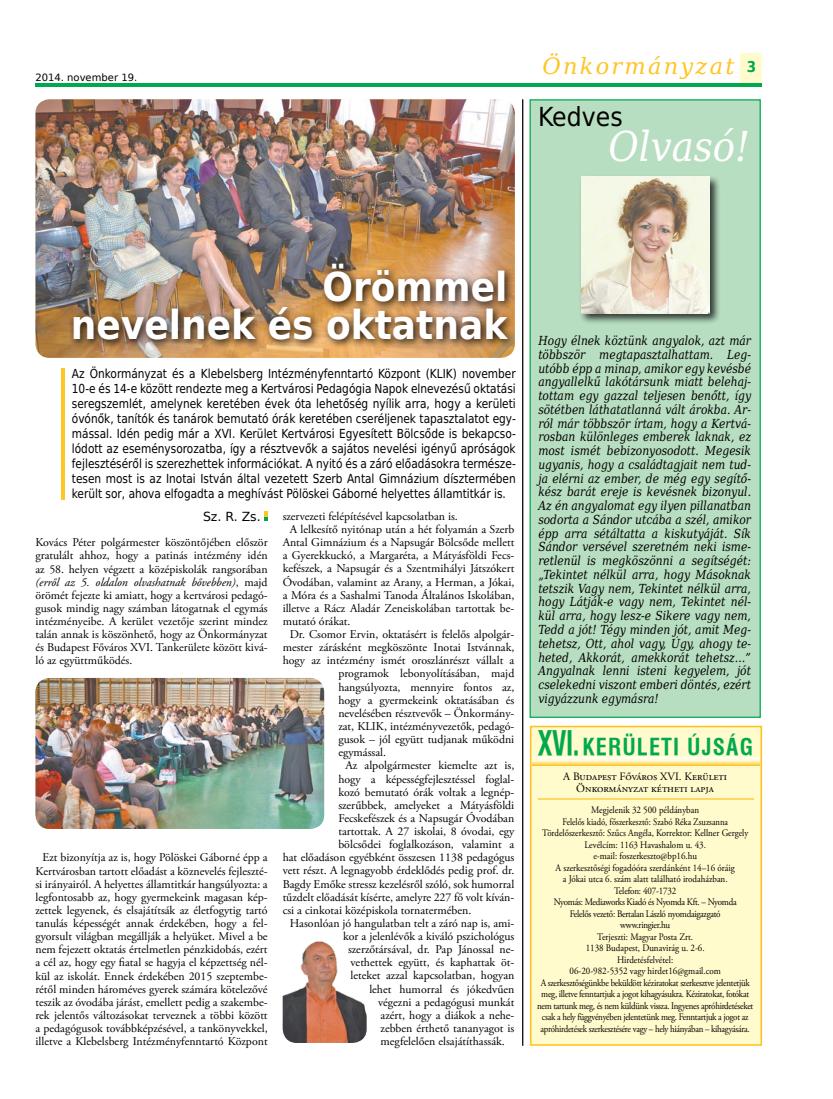
<style>
.page{position:relative;width:833px;height:1099px;background:#fff}
.page>*{position:absolute;margin:0;border:0;box-sizing:border-box;transform-origin:0 0}
.t1{font:italic 41.25px "DejaVu Serif Condensed";color:#fff}
.t2{font:700 40px/37.5px "DejaVu Sans Condensed";color:#fff;text-align:right}
.t3{font:26.25px "DejaVu Sans Condensed";color:#000}
.t4{font:700 22.5px "Swiss 721 Cn PFL";letter-spacing:.05em;color:#00a94f}
.t5{font:italic 22.5px "DejaVu Serif";letter-spacing:.1em;color:#ffc425}
.t6{font:700 15px "DejaVu Sans Condensed";color:#00a94f}
.t7{font:italic 12.5px/13.8px "DejaVu Serif Condensed";color:#000;text-align:justify;scale:.95 1}
.t8{font:12.5px/15px "DejaVu Sans Condensed";color:#000;text-align:justify;scale:.94 1}
.t9{font:12.5px "DejaVu Sans";color:#000}
.t10{font:11.88px/13.1px "Adobe Garamond Pro";color:#000;text-align:justify}
.t11{font:11.88px "Adobe Garamond Pro";letter-spacing:-.02em;color:#000}
.t12{font:11.25px/11.2px "Adobe Garamond Pro";color:#000;text-align:center}
.t13{font:10px/11.5px "Adobe Garamond Pro";letter-spacing:-.02em;color:#000;text-align:center;scale:.9 1}
.t14{font:10px "DejaVu Sans";color:#000}
.s1{font-style:italic}
.s2{font-size:32.5px}
</style>
<div class="page">
<div style="left:741px;top:53px;width:21px;height:31px;background:#fffbcc"></div>
<hr style="left:35px;top:83px;width:727px;height:4px;background:#00a94f">
<img style="left:35px;top:99px;width:480px;height:259px">
<div style="left:529px;top:99px;width:232px;height:619px;background:#b8dec1;border:1px solid #00a94f"></div>
<div style="left:579px;top:175px;width:142px;height:150px;background:#000;opacity:.75"></div>
<img style="left:581px;top:177px;width:128px;height:136px">
<hr style="left:522px;top:99px;width:1px;height:946px;background:#000">
<div style="left:530px;top:725px;width:232px;height:320px;background:#fffbcc;border:2px solid #ffc425"></div>
<svg style="left:532px;top:757px;width:227px;height:8px;background:#ffefb8"></svg>
<hr style="left:538px;top:798px;width:216px;height:1px;background:#ffc425">
<div style="left:69px;top:259px;width:448px;height:90px;background:#000;opacity:.88"></div>
<img style="left:35px;top:678px;width:289px;height:151px">
<img style="left:283px;top:941px;width:84px;height:101px">
<svg style="left:264px;top:512px;width:4px;height:9px"></svg>
<hr style="left:61px;top:369px;width:4px;height:131px;background:#ffc425">
<p class="t14" style="left:35px;top:70px;width:103px">2014. november 19.</p>
<h3 class="t5" style="left:542px;top:49px;width:193px">Önkormányzat</h3>
<p class="t6" style="left:746px;top:55px;width:11px">3</p>
<h3 class="t3" style="left:538px;top:95px;width:86px">Kedves</h3>
<h1 class="t1" style="left:608px;top:115px;width:143px">Olvasó!</h1>
<h2 class="t2" style="left:71px;top:267px;width:438px">Örömmel<br>nevelnek és oktatnak</h2>
<p class="t8" style="left:72px;top:366px;width:474px">Az Önkormányzat és a Klebelsberg Intézményfenntartó Központ (KLIK) november 10-e és 14-e között rendezte meg a Kertvárosi Pedagógia Napok elnevezésű oktatási seregszemlét, amelynek keretében évek óta lehetőség nyílik arra, hogy a kerületi óvónők, tanítók és tanárok bemutató órák keretében cseréljenek tapasztalatot egy&shy;mással. Idén pedig már a XVI. Kerület Kertvárosi Egyesített Bölcsőde is bekapcso&shy;lódott az eseménysorozatba, így a résztvevők a sajátos nevelési igényű apróságok fejlesztéséről is szerezhettek információkat. A nyitó és a záró előadásokra természe&shy;tesen most is az Inotai István által vezetett Szerb Antal Gimnázium dísztermében került sor, ahova elfogadta a meghívást Pölöskei Gáborné helyettes államtitkár is.</p>
<p class="t9" style="left:203px;top:506px;width:59px">Sz. R. Zs.</p>
<p class="t10" style="left:283px;top:510px;width:177px">szervezeti felépítésével kapcsolatban is.</p>
<p class="t10" style="left:290px;top:523px;width:226px">A lelkesítő nyitónap után a hét folyamán a Szerb</p>
<p class="t10" style="left:283px;top:536px;width:233px">Antal Gimnázium és a Napsugár Bölcsőde mellett</p>
<p class="t10" style="left:283px;top:549px;width:233px">a Gyerekkuckó, a Margaréta, a Mátyásföldi Fecs-</p>
<p class="t11" style="left:283px;top:561px;width:233px">kefészek, a Napsugár és a Szentmihályi Játszókert</p>
<p class="t10" style="left:283px;top:575px;width:233px">Óvodában, valamint az Arany, a Herman, a Jókai,</p>
<p class="t11" style="left:283px;top:587px;width:233px">a Móra és a Sashalmi Tanoda Általános Iskolában,</p>
<p class="t10" style="left:283px;top:602px;width:233px">illetve a Rácz Aladár Zeneiskolában tartottak be-</p>
<p class="t10" style="left:283px;top:615px;width:69px">mutató órákat.</p>
<p class="t10" style="left:290px;top:628px;width:226px">Dr. Csomor Ervin, oktatásért is felelős alpolgár-</p>
<p class="t10" style="left:283px;top:641px;width:233px">mester zárásként megköszönte Inotai Istvánnak,</p>
<p class="t10" style="left:283px;top:654px;width:233px">hogy az intézmény ismét oroszlánrészt vállalt a</p>
<p class="t10" style="left:338px;top:667px;width:177px">programok lebonyolításában, majd</p>
<p class="t10" style="left:338px;top:680px;width:177px">hangsúlyozta, mennyire fontos az,</p>
<p class="t10" style="left:338px;top:693px;width:177px">hogy a gyermekeink oktatásában és</p>
<p class="t10" style="left:338px;top:707px;width:177px">nevelésében résztvevők – Önkormány-</p>
<p class="t10" style="left:338px;top:720px;width:177px">zat, KLIK, intézményvezetők, pedagó-</p>
<p class="t10" style="left:338px;top:733px;width:177px">gusok – jól együtt tudjanak működni</p>
<p class="t10" style="left:338px;top:746px;width:49px">egymással.</p>
<p class="t10" style="left:345px;top:759px;width:170px">Az alpolgármester kiemelte azt is,</p>
<p class="t10" style="left:338px;top:772px;width:177px">hogy a képességfejlesztéssel foglal-</p>
<p class="t10" style="left:338px;top:785px;width:177px">kozó bemutató órák voltak a legnép-</p>
<p class="t10" style="left:338px;top:798px;width:177px">szerűbbek, amelyeket a Mátyásföldi</p>
<p class="t10" style="left:338px;top:812px;width:177px">Fecskefészek és a Napsugár Óvodában</p>
<p class="t10" style="left:338px;top:825px;width:177px">tartottak. A 27 iskolai, 8 óvodai, egy</p>
<p class="t10" style="left:338px;top:838px;width:178px">bölcsődei foglalkozáson, valamint a</p>
<p class="t10" style="left:283px;top:851px;width:233px">hat előadáson egyébként összesen 1138 pedagógus</p>
<p class="t10" style="left:283px;top:864px;width:233px">vett részt. A legnagyobb érdeklődés pedig prof. dr.</p>
<p class="t10" style="left:283px;top:877px;width:233px">Bagdy Emőke stressz kezelésről szóló, sok humorral</p>
<p class="t10" style="left:283px;top:890px;width:233px">tűzdelt előadását kísérte, amelyre 227 fő volt kíván-</p>
<p class="t10" style="left:283px;top:903px;width:190px">csi a cinkotai középiskola tornatermében.</p>
<p class="t10" style="left:290px;top:917px;width:226px">Hasonlóan jó hangulatban telt a záró nap is, ami-</p>
<p class="t10" style="left:343px;top:930px;width:173px">kor a jelenlévők a kiváló pszichológus</p>
<p class="t10" style="left:348px;top:943px;width:168px">szerzőtársával, dr. Pap Jánossal ne-</p>
<p class="t10" style="left:350px;top:956px;width:165px">vethettek együtt, és kaphattak öt-</p>
<p class="t10" style="left:350px;top:969px;width:165px">leteket azzal kapcsolatban, hogyan</p>
<p class="t10" style="left:369px;top:982px;width:147px">lehet humorral és jókedvűen</p>
<p class="t10" style="left:378px;top:995px;width:138px">végezni a pedagógusi munkát</p>
<p class="t10" style="left:380px;top:1008px;width:135px">azért, hogy a diákok a nehe-</p>
<p class="t10" style="left:380px;top:1022px;width:135px">zebben érthető tananyagot is</p>
<p class="t10" style="left:380px;top:1035px;width:126px">megfelelően elsajátíthassák.</p>
<p class="t10" style="left:35px;top:536px;width:234px">Kovács Péter polgármester köszöntőjében először gratulált ahhoz, hogy a patinás intézmény idén az 58. helyen végzett a középiskolák rangsorában <span class="s1">(erről az 5. oldalon olvashatnak bővebben)</span>, majd örömét fejezte ki amiatt, hogy a kertvárosi pedagó&shy;gusok mindig nagy számban látogatnak el egymás intézményeibe. A kerület vezetője szerint mindez talán annak is köszönhető, hogy az Önkormányzat és Budapest Főváros XVI. Tankerülete között kivá&shy;ló az együttműködés.</p>
<p class="t10" style="left:35px;top:851px;width:234px;text-align:center">Ezt bizonyítja az is, hogy Pölöskei Gáborné épp a Kertvárosban tartott előadást a köznevelés fejleszté&shy;si irányairól. A helyettes államtitkár hangsúlyozta: a legfontosabb az, hogy gyermekeink magasan kép&shy;zettek legyenek, és elsajátítsák az életfogytig tartó tanulás képességét annak érdekében, hogy a fel&shy;gyorsult világban megállják a helyüket. Mivel a be nem fejezett oktatás értelmetlen pénzkidobás, ezért a cél az, hogy egy fiatal se hagyja el képzettség nél&shy;kül az iskolát. Ennek érdekében 2015 szeptembe&shy;rétől minden hároméves gyerek számára kötelezővé teszik az óvodába járást, emellett pedig a szakembe&shy;rek jelentős változásokat terveznek a többi között a pedagógusok továbbképzésével, a tankönyvekkel, illetve a Klebelsberg Intézményfenntartó Központ</p>
<p class="t7" style="left:538px;top:333px;width:225px">Hogy élnek köztünk angyalok, azt már többször megtapasztalhattam. Leg&shy;utóbb épp a minap, amikor egy kevésbé angyallelkű lakótársunk miatt belehaj&shy;tottam egy gazzal teljesen benőtt, így sötétben láthatatlanná vált árokba. Ar&shy;ról már többször írtam, hogy a Kertvá&shy;rosban különleges emberek laknak, ez most ismét bebizonyosodott. Megesik ugyanis, hogy a családtagjait nem tud&shy;ja elérni az ember, de még egy segítő&shy;kész barát ereje is kevésnek bizonyul.<br>Az én angyalomat egy ilyen pillanatban sodorta a Sándor utcába a szél, amikor épp arra sétáltatta a kiskutyáját. Sík Sándor versével szeretném neki isme&shy;retlenül is megköszönni a segítségét: „Tekintet nélkül arra, hogy Másoknak tetszik Vagy nem, Tekintet nélkül arra, hogy Látják-e vagy nem, Tekintet nél&shy;kül arra, hogy lesz-e Sikere vagy nem, Tedd a jót! Tégy minden jót, amit Meg&shy;tehetsz, Ott, ahol vagy, Úgy, ahogy te&shy;heted, Akkorát, amekkorát tehetsz…” Angyalnak lenni isteni kegyelem, jót cselekedni viszont emberi döntés, ezért vigyázzunk egymásra!</p>
<h3 class="t4" style="left:538px;top:733px;width:216px"><span class="s2">XVI.</span> KERÜLETI ÚJSÁG</h3>
<p class="t12" style="left:563px;top:771px;width:165px">A Budapest Főváros XVI. Kerületi<br>Önkormányzat kétheti lapja</p>
<p class="t13" style="left:537px;top:804px;width:242px">Megjelenik 32 500 példányban<br>Felelős kiadó, főszerkesztő: Szabó Réka Zsuzsanna Tördelőszerkesztő: Szűcs Angéla, Korrektor: Kellner Gergely Levélcím: 1163 Havashalom u. 43.<br>e-mail: foszerkeszto@bp16.hu<br>A szerkesztőségi fogadóóra szerdánként 14–16 óráig<br>a Jókai utca 6. szám alatt található irodaházban.<br>Telefon: 407-1732<br>Nyomás: Mediaworks Kiadó és Nyomda Kft. – Nyomda<br>Felelős vezető: Bertalan László nyomdaigazgató<br>www.ringier.hu<br>Terjeszti: Magyar Posta Zrt.<br>1138 Budapest, Dunavirág u. 2-6.<br>Hirdetésfelvétel:<br>06-20-982-5352 vagy hirdet16@gmail.com<br>A szerkesztőségünkbe beküldött kéziratokat szerkesztve jelentetjük meg, illetve fenntartjuk a jogot kihagyásukra. Kéziratokat, fotókat nem tartunk meg, és nem küldünk vissza. Ingyenes apróhirdetéseket csak a hely függvényében jelentetünk meg. Fenntartjuk a jogot az apróhirdetések szerkesztésére vagy – hely hiányában – kihagyására.</p>
</div>
